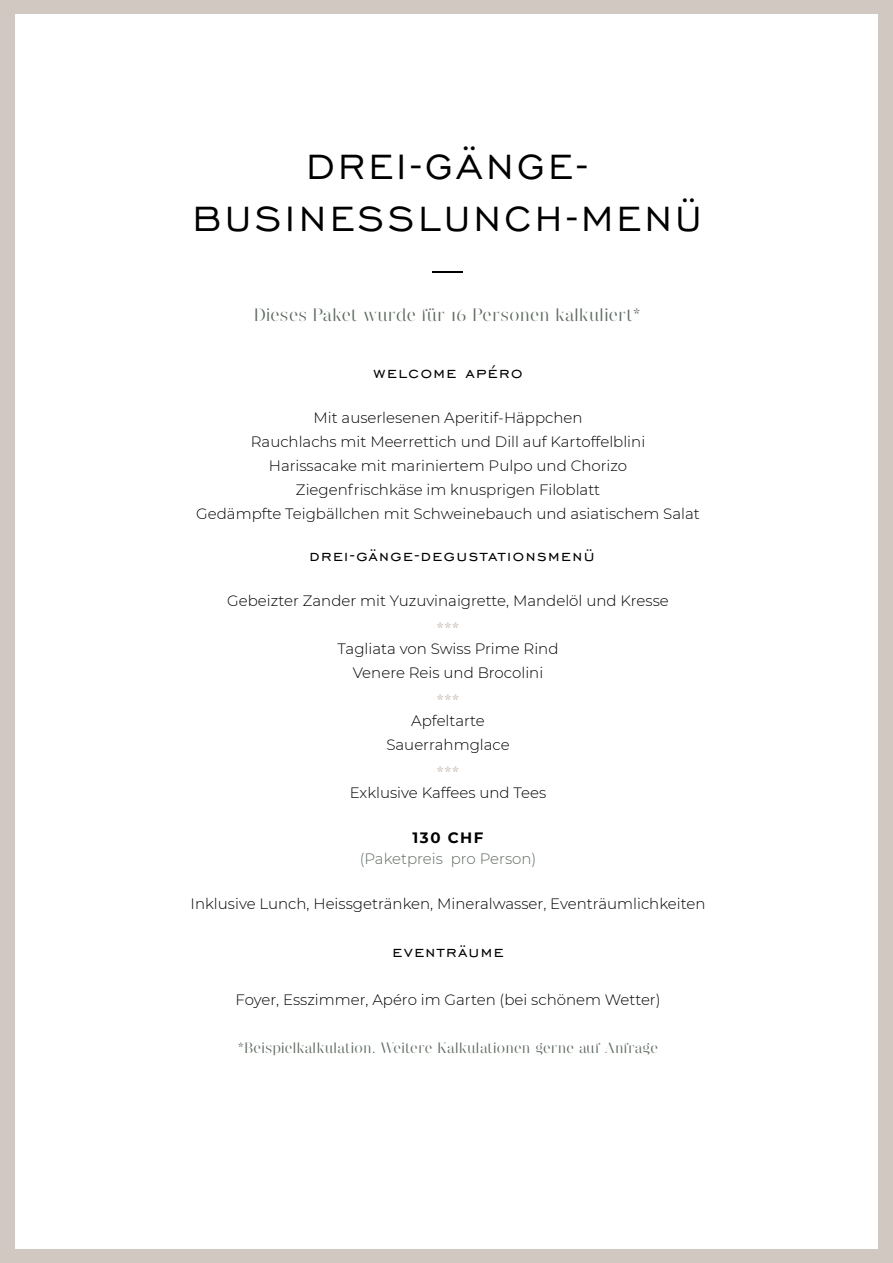
<style>
.page{position:relative;width:893px;height:1263px;background:#d0c8c1}
.page>*{position:absolute;margin:0;border:0;box-sizing:border-box;transform-origin:0 0}
.t1{font:60px "Narziss Text Medium Drops";color:#000}
.t2{font:45px/52.5px "Engravers Gothic BT";letter-spacing:.075em;color:#000;text-align:center}
.t3{font:19.5px "Engravers Gothic BT";letter-spacing:.075em;color:#000}
.t4{font:18px "Narziss";letter-spacing:.04em;color:#5c6b5f}
.t5{font:18px "Narziss Text Regular Drops";color:#d0c8c1}
.t6{font:300 15px/24px "Montserrat";color:#000;text-align:center}
.t7{font:15px "Narziss";letter-spacing:.02em;color:#5c6b5f}
.t8{font:300 15px "Montserrat";color:#5c6b5f}
.t9{font:700 15px "Montserrat";letter-spacing:.1em;color:#000}
</style>
<div class="page">
<div style="left:15px;top:14px;width:863px;height:1235px;background:#fff"></div>
<h2 class="t2" style="left:193px;top:139px;width:510px">DREI-GÄNGE-<br>BUSINESSLUNCH-MENÜ</h2>
<h1 class="t1" style="left:432px;top:208px;width:31px">_</h1>
<p class="t4" style="left:254px;top:304px;width:387px">Dieses Paket wurde für 16 Personen kalkuliert*</p>
<h3 class="t3" style="left:374px;top:362px;width:150px">welcome apéro</h3>
<p class="t6" style="left:196px;top:405px;width:505px">Mit auserlesenen Aperitif-Häppchen<br>Rauchlachs mit Meerrettich und Dill auf Kartoffelblini<br>Harissacake mit mariniertem Pulpo und Chorizo<br>Ziegenfrischkäse im knusprigen Filoblatt<br>Gedämpfte Teigbällchen mit Schweinebauch und asiatischem Salat</p>
<h3 class="t3" style="left:309px;top:545px;width:287px">drei-gänge-degustationsmenü</h3>
<p class="t6" style="left:227px;top:588px;width:443px">Gebeizter Zander mit Yuzuvinaigrette, Mandelöl und Kresse</p>
<p class="t5" style="left:437px;top:618px;width:24px">***</p>
<p class="t6" style="left:338px;top:636px;width:222px">Tagliata von Swiss Prime Rind<br>Venere Reis und Brocolini</p>
<p class="t5" style="left:437px;top:690px;width:24px">***</p>
<p class="t6" style="left:386px;top:708px;width:125px">Apfeltarte<br>Sauerrahmglace</p>
<p class="t5" style="left:437px;top:762px;width:24px">***</p>
<p class="t6" style="left:350px;top:780px;width:198px">Exklusive Kaffees und Tees</p>
<p class="t9" style="left:413px;top:827px;width:72px">130 CHF</p>
<p class="t8" style="left:360px;top:849px;width:178px">(Paketpreis pro Person)</p>
<p class="t6" style="left:191px;top:891px;width:516px">Inklusive Lunch, Heissgetränken, Mineralwasser, Eventräumlichkeiten</p>
<h3 class="t3" style="left:392px;top:941px;width:113px">eventräume</h3>
<p class="t6" style="left:236px;top:987px;width:426px">Foyer, Esszimmer, Apéro im Garten (bei schönem Wetter)</p>
<p class="t7" style="left:238px;top:1039px;width:421px">*Beispielkalkulation. Weitere Kalkulationen gerne auf Anfrage</p>
</div>
